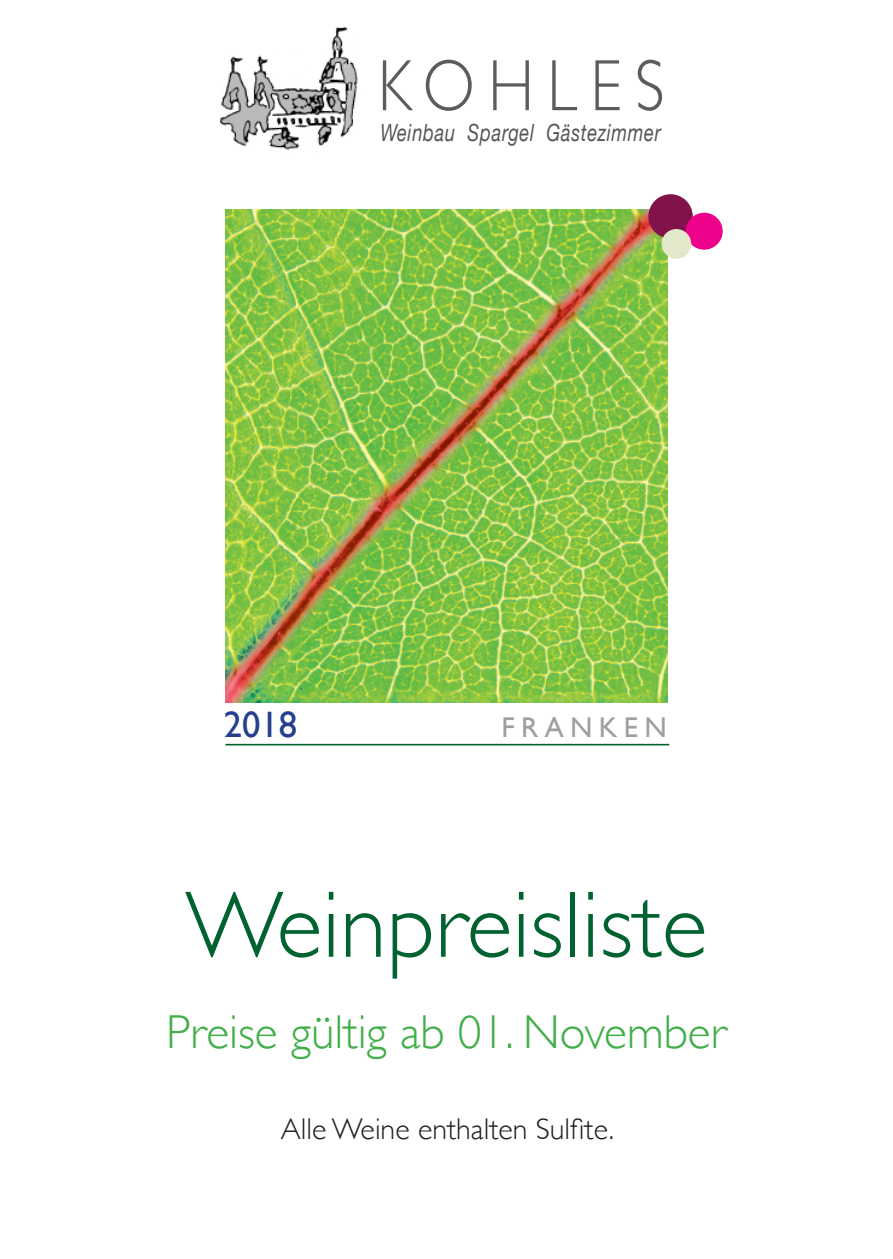
<style>
.page{position:relative;width:893px;height:1259px;background:#fff}
.page>*{position:absolute;margin:0;border:0;box-sizing:border-box;transform-origin:0 0}
.t1{font:300 95.1px "Gill Sans";color:#00622f}
.t2{font:300 73.2px "Gill Sans";letter-spacing:.21em;color:#5c5c5f;scale:.87 1}
.t3{font:300 47.4px "Gill Sans";color:#40ae49}
.t4{font:36.6px "Gill Sans";color:#253f8e}
.t5{font:300 30px "Gill Sans";color:#231f20}
.t6{font:28.5px "Gill Sans";letter-spacing:.22em;color:#9d9fa2}
.t7{font:italic 23.7px "Helvetica Neue";letter-spacing:.04em;color:#545557;scale:.77 1}
</style>
<div class="page">
<img style="left:225px;top:210px;width:443px;height:493px">
<div style="left:648px;top:194px;width:45px;height:45px;background:#82134a;border-radius:50%"></div>
<div style="left:686px;top:213px;width:37px;height:37px;background:#ed028c;border-radius:50%"></div>
<div style="left:661px;top:229px;width:30px;height:30px;background:#e2e9ca;border-radius:50%"></div>
<hr style="left:225px;top:744px;width:444px;height:1px;background:#00622f">
<img style="left:220px;top:26px;width:138px;height:124px">
<h2 class="t2" style="left:378px;top:28px;width:331px">KOHLES</h2>
<p class="t7" style="left:380px;top:115px;width:366px">Weinbau Spargel Gästezimmer</p>
<p class="t4" style="left:224px;top:703px;width:75px">2018</p>
<p class="t6" style="left:501px;top:710px;width:167px">FRANKEN</p>
<h1 class="t1" style="left:185px;top:850px;width:524px">Weinpreisliste</h1>
<h3 class="t3" style="left:166px;top:995px;width:562px">Preise gültig ab 01. November</h3>
<p class="t5" style="left:281px;top:1105px;width:335px">Alle Weine enthalten Sulfite.</p>
</div>
